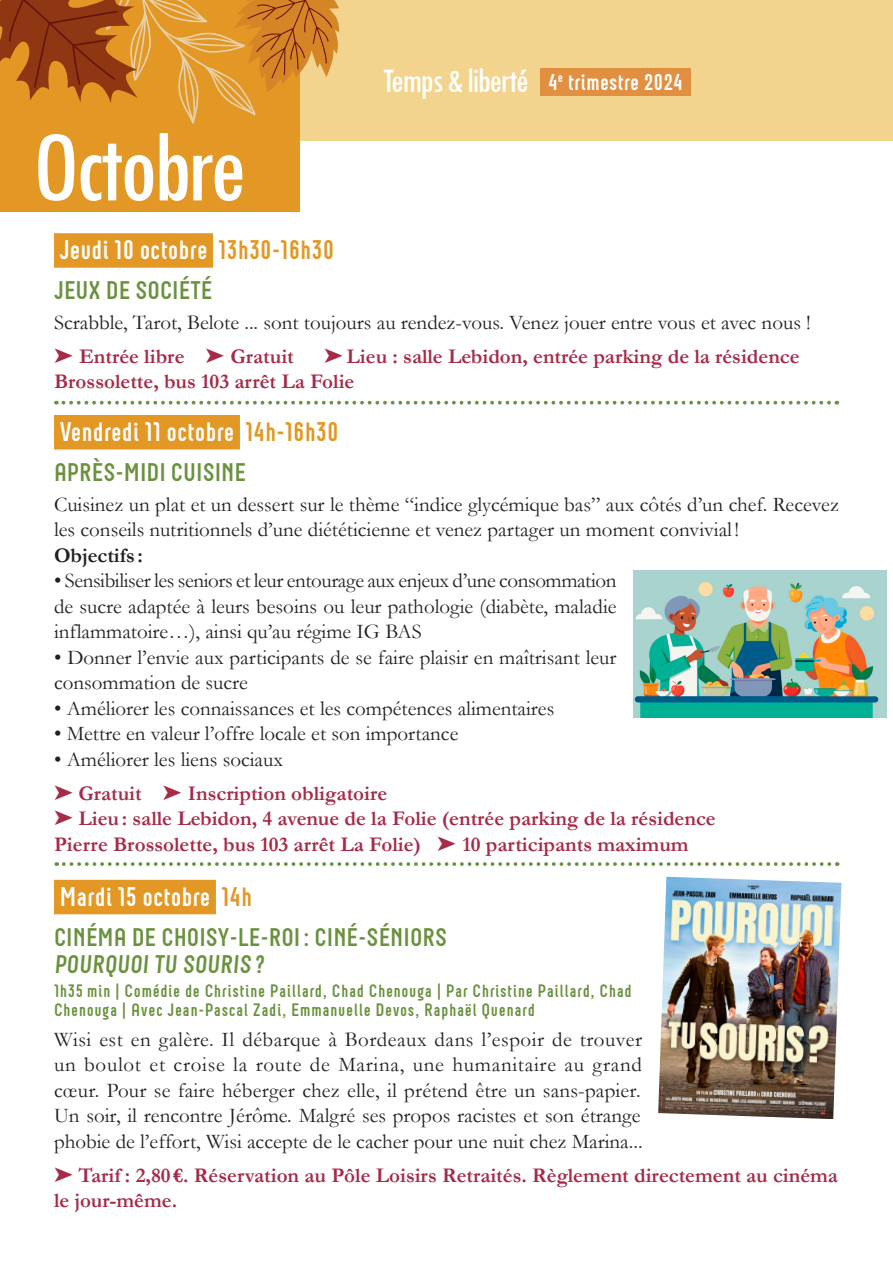
<style>
.page{position:relative;width:893px;height:1263px;background:#fff}
.page>*{position:absolute;margin:0;border:0;box-sizing:border-box;transform-origin:0 0}
.t1{font:condensed 104.55px "Tw Cen";letter-spacing:-.04em;color:#fff}
.t2{font:condensed 35.7px "Tw Cen";letter-spacing:-.04em;color:#fff}
.DATES_-_1{font:700 27px "Neubau";color:#fff}
.TITRE_-_1{font:700 25.5px/27px "Neubau";color:#6a913e}
.t3{font:700 22.95px "Neubau";color:#fff}
.txt_courant{font:21px/25.5px "Garamond";color:#231f20}
.INFOS_PRATIQUES_-_1{font:700 21px/25.5px "Garamond";color:#a62b48}
.txt_courant-2{font:700 21px "Garamond";color:#231f20}
.TITRE_-_1-2{font:700 18px/19.5px "Neubau";letter-spacing:.03em;color:#6a913e}
.s1{color:#e39724}
</style>
<div class="page">
<div style="left:0;top:0;width:893px;height:140px;background:#f2d48f"></div>
<div style="left:0;top:0;width:299px;height:212px;background:#e39724"></div>
<svg style="left:0;top:0;width:339px;height:124px"></svg>
<svg style="left:64px;top:862px;width:774px;height:4px"></svg>
<div style="left:54px;top:415px;width:186px;height:34px;background:#e39724"></div>
<div style="left:54px;top:880px;width:162px;height:34px;background:#e39724"></div>
<img style="left:658px;top:877px;width:183px;height:242px">
<div style="left:541px;top:68px;width:150px;height:28px;background:#e18f41"></div>
<img style="left:634px;top:570px;width:253px;height:147px">
<div style="left:54px;top:233px;width:159px;height:35px;background:#e39724"></div>
<svg style="left:63px;top:401px;width:774px;height:3px"></svg>
<p class="t1" style="left:32px;top:105px;width:217px">Octobre</p>
<p class="t2" style="left:383px;top:59px;width:148px">Temps &amp; liberté</p>
<p class="t3" style="left:548px;top:68px;width:137px">4<sup>e</sup> trimestre 2024</p>
<p class="DATES_-_1" style="left:59px;top:235px;width:276px">Jeudi 10 octobre <span class="s1">13h30-16h30</span></p>
<p class="TITRE_-_1" style="left:54px;top:277px;width:160px">JEUX DE SOCIÉTÉ</p>
<p class="txt_courant" style="left:54px;top:309px;width:758px">Scrabble, Tarot, Belote ... sont toujours au rendez-vous. Venez jouer entre vous et avec nous !</p>
<p class="INFOS_PRATIQUES_-_1" style="left:54px;top:344px;width:241px">➤ Entrée libre ➤ Gratuit</p>
<p class="INFOS_PRATIQUES_-_1" style="left:54px;top:344px;width:747px;text-indent:270px">➤ Lieu : salle Lebidon, entrée parking de la résidence<br>Brossolette, bus 103 arrêt La Folie</p>
<p class="DATES_-_1" style="left:59px;top:416px;width:281px">Vendredi 11 octobre <span class="s1">14h-16h30</span></p>
<p class="TITRE_-_1" style="left:54px;top:458px;width:194px">APRÈS-MIDI CUISINE</p>
<p class="txt_courant" style="left:54px;top:491px;width:786px">Cuisinez un plat et un dessert sur le thème “indice glycémique bas” aux côtés d’un chef. Recevez les conseils nutritionnels d’une diététicienne et venez partager un moment convivial !</p>
<p class="txt_courant-2" style="left:54px;top:541px;width:91px">Objectifs :</p>
<p class="txt_courant" style="left:54px;top:567px;width:564px;text-align:justify">• Sensibiliser les seniors et leur entourage aux enjeux d’une consommation de sucre adaptée à leurs besoins ou leur pathologie (diabète, maladie inflammatoire…), ainsi qu’au régime IG BAS</p>
<p class="txt_courant" style="left:54px;top:644px;width:564px">• Donner l’envie aux participants de se faire plaisir en maîtrisant leur consommation de sucre</p>
<p class="txt_courant" style="left:54px;top:695px;width:502px">• Améliorer les connaissances et les compétences alimentaires</p>
<p class="txt_courant" style="left:54px;top:720px;width:406px">• Mettre en valeur l’offre locale et son importance</p>
<p class="txt_courant" style="left:54px;top:746px;width:231px">• Améliorer les liens sociaux</p>
<p class="INFOS_PRATIQUES_-_1" style="left:54px;top:780px;width:663px">➤ Gratuit ➤ Inscription obligatoire<br>➤ Lieu: salle Lebidon, 4 avenue de la Folie (entrée parking de la résidence<br>Pierre Brossolette, bus 103 arrêt La Folie) ➤ 10 participants maximum</p>
<p class="DATES_-_1" style="left:59px;top:881px;width:194px">Mardi 15 octobre <span class="s1">14h</span></p>
<p class="TITRE_-_1" style="left:54px;top:923px;width:395px">CINÉMA DE CHOISY-LE-ROI: CINÉ-SÉNIORS<br>POURQUOI TU SOURIS ?</p>
<p class="TITRE_-_1-2" style="left:54px;top:980px;width:579px">1h35 min | Comédie de Christine Paillard, Chad Chenouga | Par Christine Paillard, Chad<br>Chenouga | Avec Jean-Pascal Zadi, Emmanuelle Devos, Raphaël Quenard</p>
<p class="txt_courant" style="left:54px;top:1026px;width:590px;text-align:justify">Wisi est en galère. Il débarque à Bordeaux dans l’espoir de trouver un boulot et croise la route de Marina, une humanitaire au grand cœur. Pour se faire héberger chez elle, il prétend être un sans-papier.<br>Un soir, il rencontre Jérôme. Malgré ses propos racistes et son étrange phobie de l’effort, Wisi accepte de le cacher pour une nuit chez Marina...</p>
<p class="INFOS_PRATIQUES_-_1" style="left:54px;top:1162px;width:785px">➤ Tarif : 2,80 €. Réservation au Pôle Loisirs Retraités. Règlement directement au cinéma le jour-même.</p>
</div>
